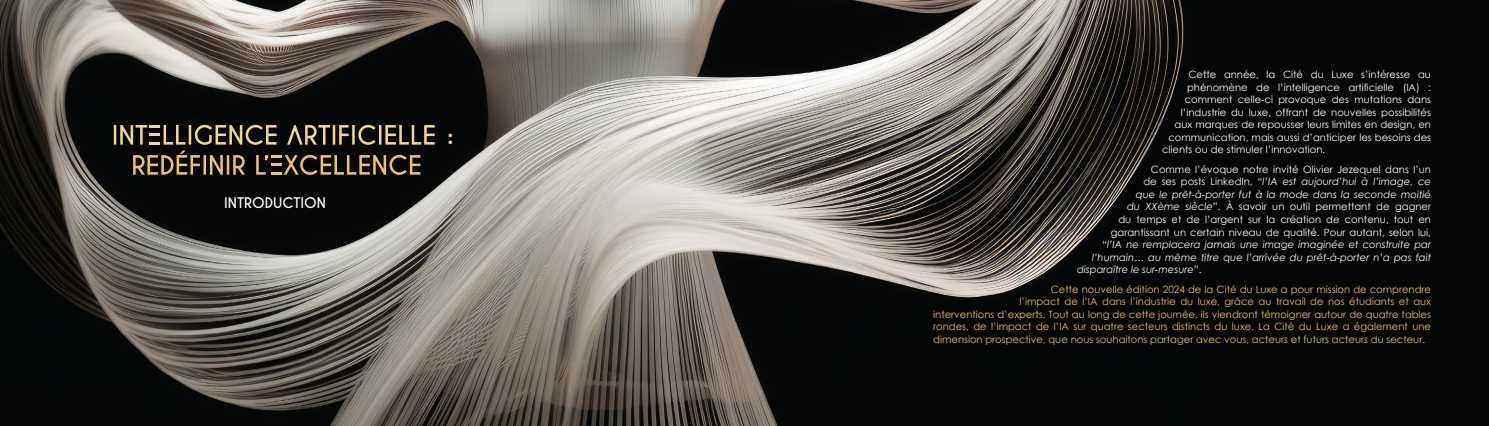
<style>
.page{position:relative;width:1489px;height:426px;background:#fff}
.page>*{position:absolute;margin:0;border:0;box-sizing:border-box;transform-origin:0 0}
.t1{font:700 25px "Caviar Dreams";color:#f2d785}
.t2{font:700 13.75px "Caviar Dreams";color:#fff}
.t3{font:10px/12.5px "Century Gothic";color:#fff;text-align:right}
.t4{font:10px "Century Gothic";color:#f2c159}
.t5{font:italic 10px "Century Gothic";color:#fff}
.s1{font-style:italic}
.s2{font-style:normal}
</style>
<div class="page">
<img style="left:0;top:0;width:1193px;height:425px">
<div style="left:1193px;top:0;width:295px;height:425px;background:#040507"></div>
<svg style="left:114px;top:125px;width:320px;height:50px;background:#3e3620"></svg>
<h2 class="t2" style="left:224px;top:194px;width:103px">INTRODUCTION</h2>
<h1 class="t1" style="left:447px;top:120px;width:8px">:</h1>
<p class="t3" style="left:1188px;top:68px;width:244px">Cette année, la Cité du Luxe s’intéresse au</p>
<p class="t3" style="left:1187px;top:80px;width:245px">phénomène de l’intelligence artificielle (IA) :</p>
<p class="t3" style="left:1184px;top:93px;width:248px">comment celle-ci provoque des mutations dans</p>
<p class="t3" style="left:1180px;top:105px;width:251px">l’industrie du luxe, offrant de nouvelles possibilités</p>
<p class="t3" style="left:1174px;top:118px;width:258px">aux marques de repousser leurs limites en design, en</p>
<p class="t3" style="left:1168px;top:130px;width:264px">communication, mais aussi d’anticiper les besoins des</p>
<p class="t3" style="left:1162px;top:143px;width:165px">clients ou de stimuler l’innovation.</p>
<p class="t3" style="left:1110px;top:163px;width:322px">Comme l’évoque notre invité Olivier Jezequel dans l’un<br>de ses posts LinkedIn, <span class="s1">“l’IA est aujourd’hui à l’image, ce<br>que le prêt-à-porter fut à la mode dans la seconde moitié<br>du XXème siècle”</span>. À savoir un outil permettant de gagner<br>du temps et de l’argent sur la création de contenu, tout en garantissant un certain niveau de qualité. Pour autant, selon lui,</p>
<p class="t5" style="left:1102px;top:237px;width:330px">“l’IA ne remplacera jamais une image imaginée et construite par</p>
<p class="t5" style="left:1092px;top:250px;width:340px">l’humain… au même titre que l’arrivée du prêt-à-porter n’a pas fait</p>
<p class="t5" style="left:1077px;top:262px;width:126px">disparaître le sur-mesure”<span class="s2">.</span></p>
<p class="t4" style="left:1050px;top:282px;width:382px">Cette nouvelle édition 2024 de la Cité du Luxe a pour mission de comprendre</p>
<p class="t4" style="left:1019px;top:294px;width:413px">l’impact de l’IA dans l’industrie du luxe, grâce au travail de nos étudiants et aux</p>
<p class="t4" style="left:933px;top:307px;width:499px">interventions d’experts. Tout au long de cette journée, ils viendront témoigner autour de quatre tables</p>
<p class="t4" style="left:933px;top:319px;width:499px">rondes, de l’impact de l’IA sur quatre secteurs distincts du luxe. La Cité du Luxe a également une</p>
<p class="t4" style="left:933px;top:332px;width:493px">dimension prospective, que nous souhaitons partager avec vous, acteurs et futurs acteurs du secteur.</p>
</div>
